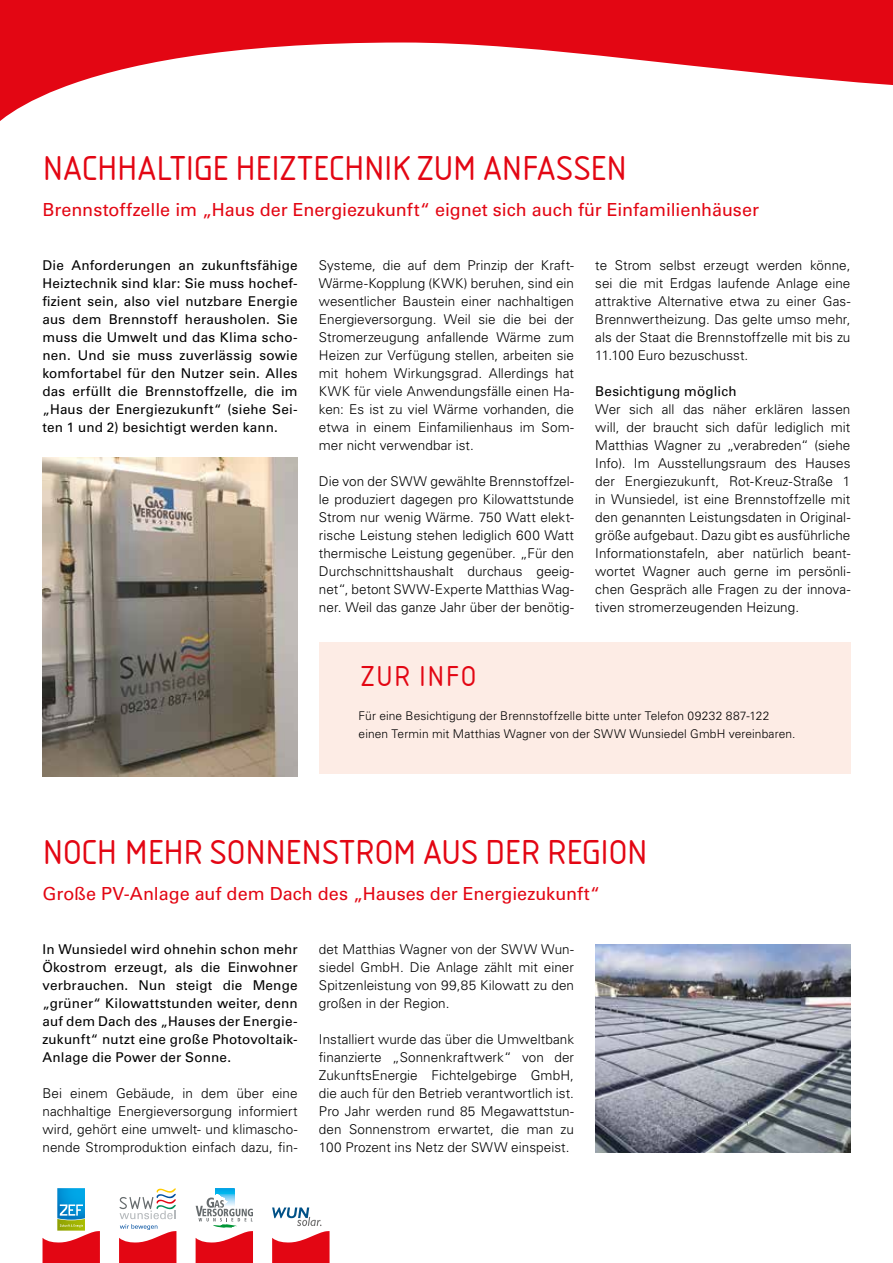
<style>
.page{position:relative;width:893px;height:1263px;background:#fff}
.page>*{position:absolute;margin:0;border:0;box-sizing:border-box;transform-origin:0 0}
.t1{font:36px "Isonorm";letter-spacing:-.005em;color:#e30613}
.t2{font:30px "Isonorm";letter-spacing:.03em;color:#e30613}
.t3{font:18px "Univers LT Std";color:#e30613}
.t4{font:300 13.5px/18px "Univers LT Std";letter-spacing:.005em;color:#000;text-align:justify}
.t5{font:13.5px/18px "Univers LT Std";letter-spacing:.01em;color:#000;text-align:justify}
.t6{font:300 12px/18px "Univers LT Std";letter-spacing:.01em;color:#000}
</style>
<div class="page">
<svg style="left:0;top:0;width:893px;height:121px;fill:#e30613"></svg>
<svg style="left:196px;top:1188px;width:57px;height:75px"></svg>
<svg style="left:119px;top:1188px;width:57px;height:75px"></svg>
<svg style="left:272px;top:1207px;width:58px;height:56px"></svg>
<img style="left:43px;top:457px;width:255px;height:319px">
<img style="left:595px;top:944px;width:255px;height:208px">
<div style="left:319px;top:642px;width:531px;height:132px;background:#fdece5"></div>
<svg style="left:43px;top:1188px;width:57px;height:75px"></svg>
<h1 class="t1" style="left:43px;top:148px;width:586px">NACHHALTIGE HEIZTECHNIK ZUM ANFASSEN</h1>
<h3 class="t3" style="left:43px;top:199px;width:718px">Brennstoffzelle im „Haus der Energiezukunft“ eignet sich auch für Einfamilienhäuser</h3>
<p class="t5" style="left:43px;top:256px;width:257px">Die Anforderungen an zukunftsfähige Heiztechnik sind klar: Sie muss hochef&shy;fizient sein, also viel nutzbare Energie aus dem Brennstoff herausholen. Sie muss die Umwelt und das Klima scho&shy;nen. Und sie muss zuverlässig sowie komfortabel für den Nutzer sein. Alles das erfüllt die Brennstoffzelle, die im „Haus der Energiezukunft“ (siehe Sei&shy;ten 1 und 2) besichtigt werden kann.</p>
<p class="t4" style="left:319px;top:256px;width:257px">Systeme, die auf dem Prinzip der Kraft-Wärme-Kopplung (KWK) beruhen, sind ein wesentlicher Baustein einer nachhaltigen Energieversorgung. Weil sie die bei der Stromerzeugung anfallende Wärme zum Heizen zur Verfügung stellen, arbeiten sie mit hohem Wirkungsgrad. Allerdings hat KWK für viele Anwendungsfälle einen Ha&shy;ken: Es ist zu viel Wärme vorhanden, die etwa in einem Einfamilienhaus im Som&shy;mer nicht verwendbar ist.</p>
<p class="t4" style="left:319px;top:472px;width:257px">Die von der SWW gewählte Brennstoffzel&shy;le produziert dagegen pro Kilowattstunde Strom nur wenig Wärme. 750 Watt elekt&shy;rische Leistung stehen lediglich 600 Watt thermische Leistung gegenüber. „Für den Durchschnittshaushalt durchaus geeig&shy;net“, betont SWW-Experte Matthias Wag&shy;ner. Weil das ganze Jahr über der benötig-</p>
<h2 class="t2" style="left:361px;top:659px;width:116px">ZUR INFO</h2>
<p class="t4" style="left:595px;top:256px;width:257px">te Strom selbst erzeugt werden könne, sei die mit Erdgas laufende Anlage eine attraktive Alternative etwa zu einer Gas-Brennwertheizung. Das gelte umso mehr, als der Staat die Brennstoffzelle mit bis zu 11.100 Euro bezuschusst.</p>
<p class="t5" style="left:595px;top:382px;width:143px">Besichtigung möglich</p>
<p class="t4" style="left:595px;top:400px;width:257px">Wer sich all das näher erklären lassen will, der braucht sich dafür lediglich mit Matthias Wagner zu „verabreden“ (siehe Info). Im Ausstellungsraum des Hauses der Energiezukunft, Rot-Kreuz-Straße 1 in Wunsiedel, ist eine Brennstoffzelle mit den genannten Leistungsdaten in Original&shy;größe aufgebaut. Dazu gibt es ausführliche Informationstafeln, aber natürlich beant&shy;wortet Wagner auch gerne im persönli&shy;chen Gespräch alle Fragen zu der innova&shy;tiven stromerzeugenden Heizung.</p>
<p class="t6" style="left:359px;top:707px;width:438px">Für eine Besichtigung der Brennstoffzelle bitte unter Telefon 09232 887-122 einen Termin mit Matthias Wagner von der SWW Wunsiedel GmbH vereinbaren.</p>
<h1 class="t1" style="left:43px;top:832px;width:607px">NOCH MEHR SONNENSTROM AUS DER REGION</h1>
<h3 class="t3" style="left:43px;top:883px;width:559px">Große PV-Anlage auf dem Dach des „Hauses der Energiezukunft“</h3>
<p class="t5" style="left:43px;top:940px;width:257px">In Wunsiedel wird ohnehin schon mehr Ökostrom erzeugt, als die Einwohner verbrauchen. Nun steigt die Menge „grüner“ Kilowattstunden weiter, denn auf dem Dach des „Hauses der Energie&shy;zukunft“ nutzt eine große Photovoltaik-Anlage die Power der Sonne.</p>
<p class="t4" style="left:43px;top:1084px;width:257px">Bei einem Gebäude, in dem über eine nachhaltige Energieversorgung informiert wird, gehört eine umwelt- und klimascho&shy;nende Stromproduktion einfach dazu, fin-</p>
<p class="t4" style="left:319px;top:940px;width:257px">det Matthias Wagner von der SWW Wun&shy;siedel GmbH. Die Anlage zählt mit einer Spitzenleistung von 99,85 Kilowatt zu den großen in der Region.</p>
<p class="t4" style="left:319px;top:1030px;width:257px">Installiert wurde das über die Umweltbank finanzierte „Sonnenkraftwerk“ von der ZukunftsEnergie Fichtelgebirge GmbH, die auch für den Betrieb verantwortlich ist.<br>Pro Jahr werden rund 85 Megawattstun&shy;den Sonnenstrom erwartet, die man zu 100 Prozent ins Netz der SWW einspeist.</p>
</div>
